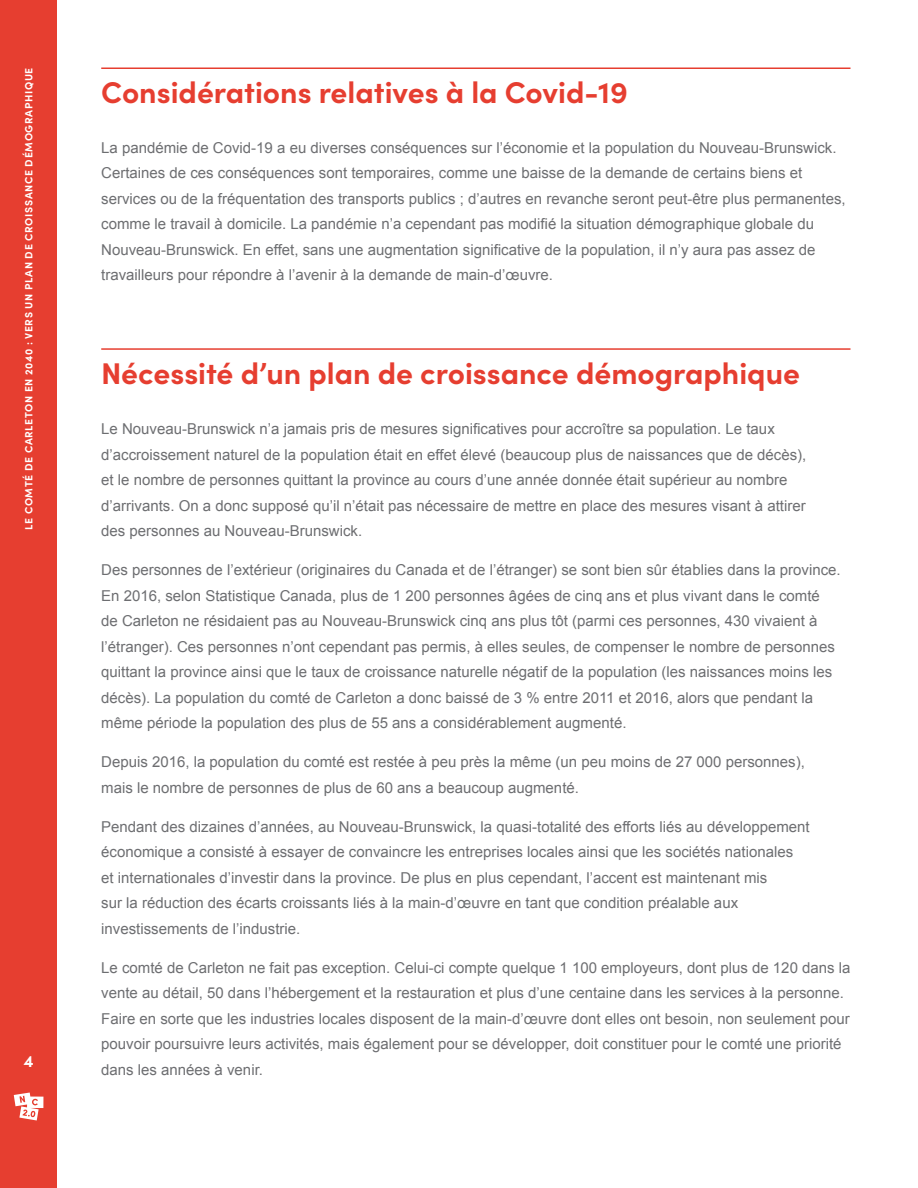
<style>
.page{position:relative;width:918px;height:1188px;background:#fff}
.page>*{position:absolute;margin:0;border:0;box-sizing:border-box;transform-origin:0 0}
.t1{font:700 30px "Sofia Pro";color:#e63e30}
.t2{font:700 16.5px "Sofia Pro";color:#fff}
.t3{font:15px/25.5px "Arial";color:#6d6e71}
.t4{font:700 10.5px "Sofia Pro";letter-spacing:.06em;color:#fff}
</style>
<div class="page">
<div style="left:0;top:0;width:57px;height:1188px;background:#e63e30"></div>
<svg style="left:14px;top:1093px;width:29px;height:28px"></svg>
<hr style="left:101px;top:68px;width:749px;height:1px;background:#e63e30">
<hr style="left:101px;top:348px;width:749px;height:2px;background:#e63e30">
<p class="t4" style="left:21px;top:530px;width:464px;rotate:-90deg">LE COMTÉ DE CARLETON EN 2040 : VERS UN PLAN DE CROISSANCE DÉMOGRAPHIQUE</p>
<p class="t2" style="left:24px;top:1048px;width:11px">4</p>
<h1 class="t1" style="left:101px;top:69px;width:528px">Considérations relatives à la Covid-19</h1>
<p class="t3" style="left:101px;top:135px;width:746px">La pandémie de Covid-19 a eu diverses conséquences sur l’économie et la population du Nouveau-Brunswick.<br>Certaines de ces conséquences sont temporaires, comme une baisse de la demande de certains biens et services ou de la fréquentation des transports publics ; d’autres en revanche seront peut-être plus permanentes, comme le travail à domicile. La pandémie n’a cependant pas modifié la situation démographique globale du Nouveau-Brunswick. En effet, sans une augmentation significative de la population, il n’y aura pas assez de travailleurs pour répondre à l’avenir à la demande de main-d’œuvre.</p>
<h1 class="t1" style="left:101px;top:350px;width:700px">Nécessité d’un plan de croissance démographique</h1>
<p class="t3" style="left:101px;top:416px;width:707px">Le Nouveau-Brunswick n’a jamais pris de mesures significatives pour accroître sa population. Le taux d’accroissement naturel de la population était en effet élevé (beaucoup plus de naissances que de décès), et le nombre de personnes quittant la province au cours d’une année donnée était supérieur au nombre d’arrivants. On a donc supposé qu’il n’était pas nécessaire de mettre en place des mesures visant à attirer des personnes au Nouveau-Brunswick.</p>
<p class="t3" style="left:101px;top:557px;width:741px">Des personnes de l’extérieur (originaires du Canada et de l’étranger) se sont bien sûr établies dans la province.<br>En 2016, selon Statistique Canada, plus de 1 200 personnes âgées de cinq ans et plus vivant dans le comté<br>de Carleton ne résidaient pas au Nouveau-Brunswick cinq ans plus tôt (parmi ces personnes, 430 vivaient à l’étranger). Ces personnes n’ont cependant pas permis, à elles seules, de compenser le nombre de personnes quittant la province ainsi que le taux de croissance naturelle négatif de la population (les naissances moins les décès). La population du comté de Carleton a donc baissé de 3 % entre 2011 et 2016, alors que pendant la même période la population des plus de 55 ans a considérablement augmenté.</p>
<p class="t3" style="left:101px;top:749px;width:705px">Depuis 2016, la population du comté est restée à peu près la même (un peu moins de 27 000 personnes), mais le nombre de personnes de plus de 60 ans a beaucoup augmenté.</p>
<p class="t3" style="left:101px;top:814px;width:710px">Pendant des dizaines d’années, au Nouveau-Brunswick, la quasi-totalité des efforts liés au développement économique a consisté à essayer de convaincre les entreprises locales ainsi que les sociétés nationales<br>et internationales d’investir dans la province. De plus en plus cependant, l’accent est maintenant mis<br>sur la réduction des écarts croissants liés à la main-d’œuvre en tant que condition préalable aux investissements de l’industrie.</p>
<p class="t3" style="left:101px;top:955px;width:751px">Le comté de Carleton ne fait pas exception. Celui-ci compte quelque 1 100 employeurs, dont plus de 120 dans la vente au détail, 50 dans l’hébergement et la restauration et plus d’une centaine dans les services à la personne.<br>Faire en sorte que les industries locales disposent de la main-d’œuvre dont elles ont besoin, non seulement pour pouvoir poursuivre leurs activités, mais également pour se développer, doit constituer pour le comté une priorité dans les années à venir.</p>
</div>
